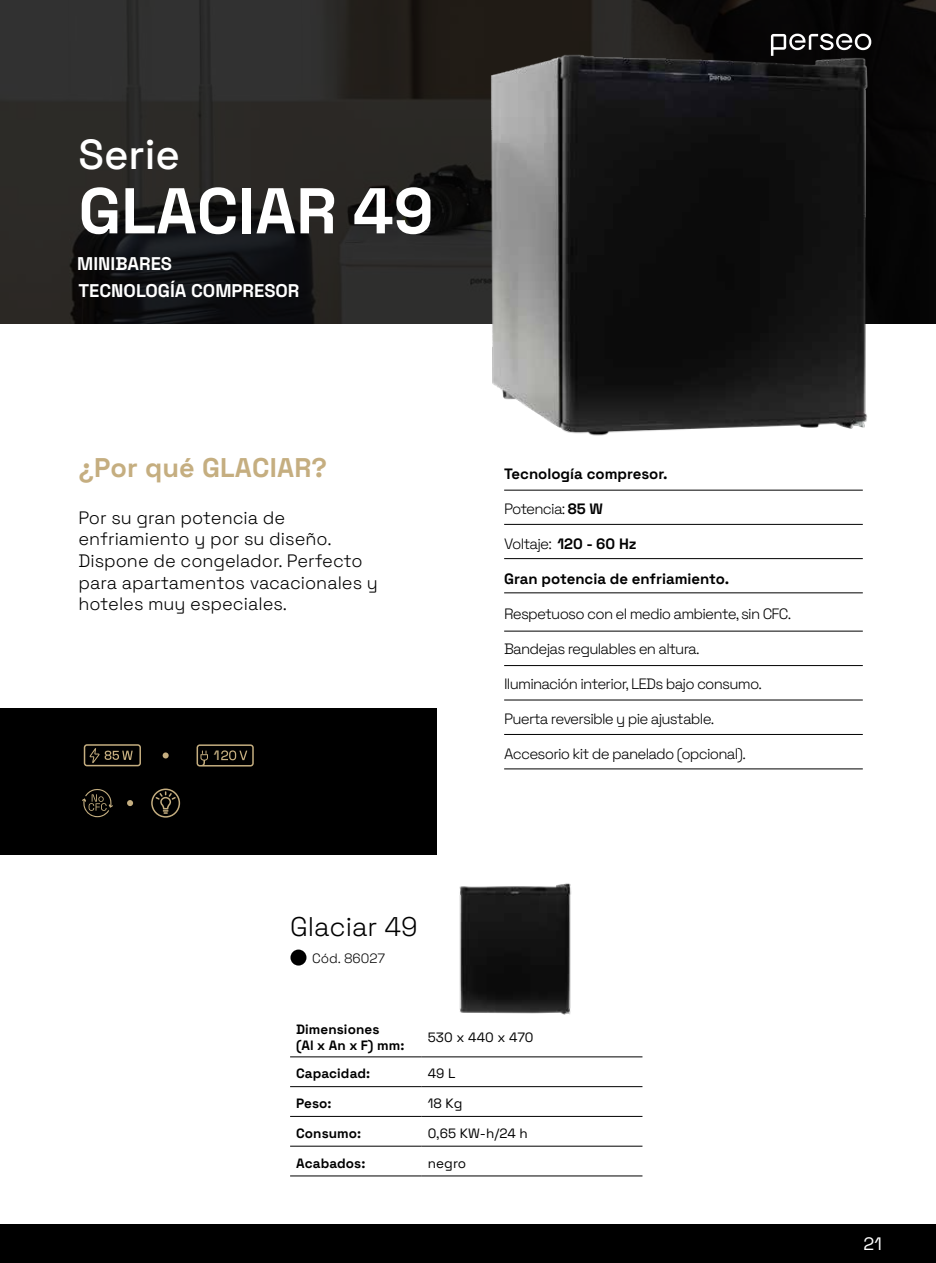
<style>
.page{position:relative;width:936px;height:1263px;background:#fff}
.page>*{position:absolute;margin:0;border:0;box-sizing:border-box;transform-origin:0 0}
.t1{font:300 64.5px "Space Grotesk";color:#fff}
.t2{font:300 42px "Space Grotesk";color:#fff}
.t3{font:300 27px "Space Grotesk";letter-spacing:.005em;color:#c5ae80}
.t4{font:300 27px "Space Grotesk";color:#000}
.t5{font:300 18.3px "Space Grotesk";color:#fff}
.t6{font:300 18px/21.6px "Space Grotesk";color:#000}
.t7{font:300 18px "Space Grotesk";color:#fff}
.t8{font:300 15px "Space Grotesk";letter-spacing:-.05em;color:#000}
.t9{font:300 15px "Space Grotesk";color:#000}
.t10{font:300 13.5px/16.2px "Space Grotesk";letter-spacing:.005em;color:#000}
.t11{font:300 13.5px "Space Grotesk";color:#c5af81}
</style>
<div class="page">
<div style="left:0;top:1225px;width:935px;height:38px;background:#000"></div>
<div style="left:0;top:708px;width:437px;height:147px;background:#000"></div>
<img style="left:0;top:0;width:935px;height:323px">
<svg style="left:196px;top:744px;width:58px;height:22px"></svg>
<svg style="left:163px;top:752px;width:6px;height:6px"></svg>
<svg style="left:127px;top:800px;width:6px;height:6px"></svg>
<svg style="left:151px;top:788px;width:29px;height:30px"></svg>
<hr style="left:504px;top:490px;width:358px;height:1px;background:#000">
<hr style="left:504px;top:558px;width:358px;height:1px;background:#000">
<hr style="left:504px;top:592px;width:358px;height:1px;background:#000">
<hr style="left:504px;top:665px;width:358px;height:1px;background:#000">
<hr style="left:504px;top:700px;width:358px;height:1px;background:#000">
<hr style="left:504px;top:734px;width:358px;height:1px;background:#000">
<hr style="left:504px;top:768px;width:358px;height:1px;background:#000">
<hr style="left:504px;top:631px;width:358px;height:1px;background:#000">
<hr style="left:504px;top:524px;width:358px;height:1px;background:#000">
<svg style="left:84px;top:744px;width:57px;height:22px"></svg>
<div style="left:290px;top:949px;width:16px;height:16px;background:#000;border-radius:50%"></div>
<img style="left:459px;top:883px;width:112px;height:132px">
<svg style="left:82px;top:789px;width:31px;height:29px"></svg>
<hr style="left:290px;top:1116px;width:132px;height:1px;background:#000">
<hr style="left:422px;top:1116px;width:220px;height:1px;background:#000">
<hr style="left:290px;top:1146px;width:132px;height:1px;background:#000">
<hr style="left:422px;top:1146px;width:220px;height:1px;background:#000">
<hr style="left:290px;top:1175px;width:132px;height:1px;background:#000">
<hr style="left:422px;top:1175px;width:220px;height:1px;background:#000">
<hr style="left:290px;top:1056px;width:132px;height:1px;background:#000">
<hr style="left:422px;top:1056px;width:220px;height:1px;background:#000">
<hr style="left:290px;top:1086px;width:132px;height:1px;background:#000">
<hr style="left:422px;top:1086px;width:220px;height:1px;background:#000">
<img style="left:475px;top:48px;width:394px;height:388px">
<svg style="left:770px;top:34px;width:101px;height:22px"></svg>
<h2 class="t2" style="left:78px;top:123px;width:103px">Serie</h2>
<h1 class="t1" style="left:78px;top:164px;width:356px">GLACIAR 49</h1>
<p class="t5" style="left:77px;top:250px;width:96px">MINIBARES</p>
<p class="t5" style="left:78px;top:277px;width:222px">TECNOLOGÍA COMPRESOR</p>
<h3 class="t3" style="left:78px;top:448px;width:250px">¿Por qué GLACIAR?</h3>
<p class="t6" style="left:78px;top:506px;width:301px">Por su gran potencia de enfriamiento y por su diseño.<br>Dispone de congelador. Perfecto para apartamentos vacacionales y hoteles muy especiales.</p>
<p class="t11" style="left:214px;top:746px;width:7px">1</p>
<h3 class="t4" style="left:290px;top:907px;width:129px">Glaciar 49</h3>
<p class="t10" style="left:312px;top:949px;width:75px">Cód. 86027</p>
<p class="t9" style="left:504px;top:463px;width:165px">Tecnología compresor.</p>
<p class="t8" style="left:504px;top:498px;width:100px">Potencia: 85 W</p>
<p class="t8" style="left:504px;top:533px;width:134px">Voltaje: 120 - 60 Hz</p>
<p class="t9" style="left:504px;top:568px;width:227px">Gran potencia de enfriamiento.</p>
<p class="t8" style="left:504px;top:603px;width:288px">Respetuoso con el medio ambiente, sin CFC.</p>
<p class="t8" style="left:504px;top:638px;width:197px">Bandejas regulables en altura.</p>
<p class="t8" style="left:504px;top:673px;width:259px">Iluminación interior, LEDs bajo consumo.</p>
<p class="t8" style="left:504px;top:708px;width:212px">Puerta reversible y pie ajustable.</p>
<p class="t8" style="left:504px;top:743px;width:243px">Accesorio kit de panelado (opcional).</p>
<p class="t10" style="left:296px;top:1020px;width:110px">Dimensiones<br>(Al x An x F) mm:</p>
<p class="t10" style="left:428px;top:1029px;width:107px">530 x 440 x 470</p>
<p class="t10" style="left:296px;top:1065px;width:76px">Capacidad:</p>
<p class="t10" style="left:428px;top:1065px;width:29px">49 L</p>
<p class="t10" style="left:296px;top:1094px;width:37px">Peso:</p>
<p class="t10" style="left:428px;top:1094px;width:36px">18 Kg</p>
<p class="t10" style="left:296px;top:1124px;width:67px">Consumo:</p>
<p class="t10" style="left:428px;top:1124px;width:101px">0,65 KW-h/24 h</p>
<p class="t10" style="left:296px;top:1154px;width:71px">Acabados:</p>
<p class="t10" style="left:428px;top:1154px;width:40px">negro</p>
<p class="t7" style="left:863px;top:1231px;width:20px">21</p>
</div>
